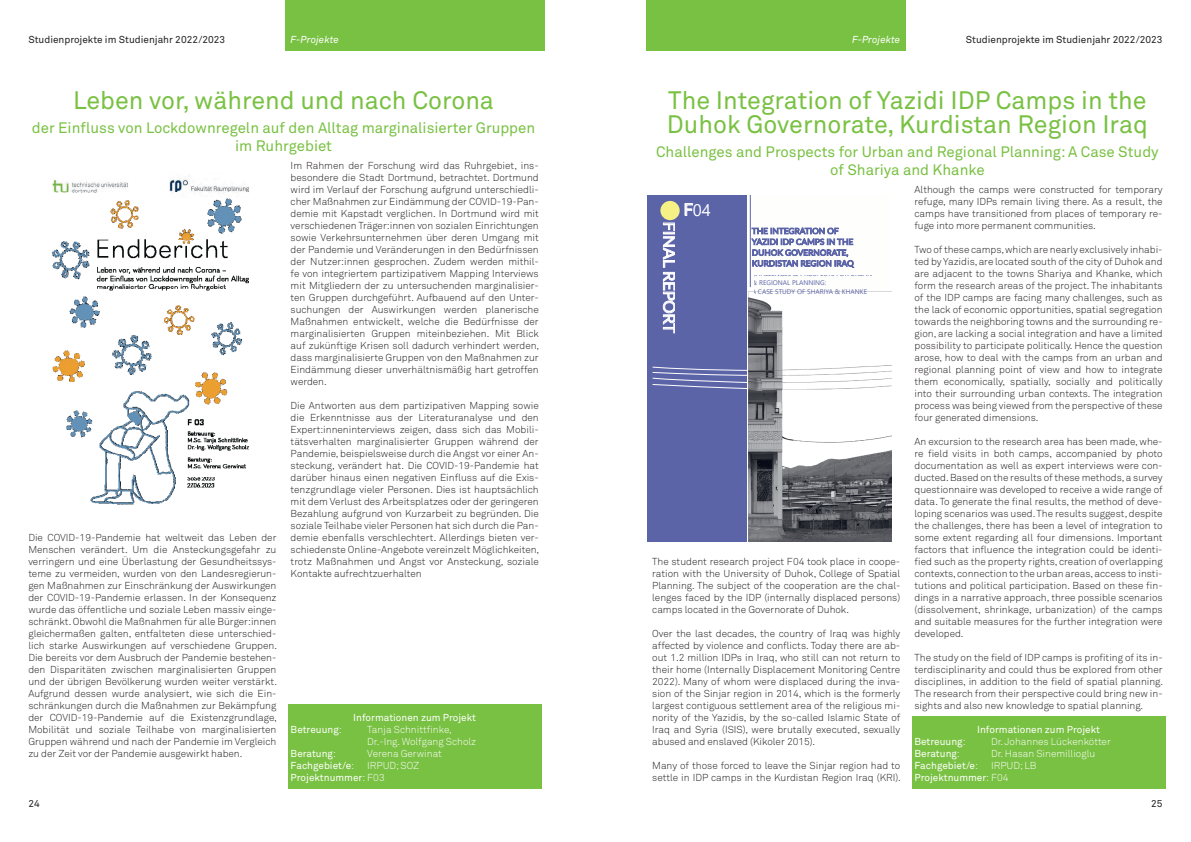
<style>
.page{position:relative;width:1191px;height:842px;background:#fff}
.page>*{position:absolute;margin:0;border:0;box-sizing:border-box;transform-origin:0 0}
.t1{font:25px/24px "Akkurat Pro";color:#79c142}
.t2{font:16.7px "Segoe UI";color:#fff}
.t3{font:16.4px "Lato";letter-spacing:-.01em;color:#fff}
.t4{font:15px/18px "Akkurat Pro";color:#79c142;text-align:center}
.t5{font:300 10px/12px "Akkurat Pro";color:#231f20;text-align:justify}
.t6{font:10px/12px "Akkurat Pro";color:#fff}
.t7{font:300 10px/12px "Akkurat Pro";color:#fff}
.t8{font:10px "Akkurat Pro";color:#231f20}
.t9{font:italic 10px "Akkurat Pro";color:#fff}
.t10{font:8.1px/10.8px "Lato";color:#5c64a8}
.t11{font:6.7px/8.9px "Segoe UI";color:#5c64a8}
.s1{font-weight:300}
.s2{font-weight:400}
.s3{font-family:"Lato";font-size:16.4px}
</style>
<div class="page">
<div style="left:646px;top:0;width:260px;height:50px;background:#79c142"></div>
<div style="left:285px;top:0;width:259px;height:50px;background:#79c142"></div>
<div style="left:647px;top:195px;width:242px;height:346px;background:#5c64a8"></div>
<div style="left:747px;top:195px;width:142px;height:347px;background:#fefefc"></div>
<img style="left:749px;top:297px;width:142px;height:244px">
<hr style="left:750px;top:195px;width:1px;height:92px;background:#5c64a8">
<img style="left:755px;top:291px;width:121px;height:12px">
<svg style="left:652px;top:366px;width:95px;height:23px"></svg>
<div style="left:660px;top:201px;width:19px;height:19px;background:#f6f185;border-radius:50%"></div>
<div style="left:911px;top:717px;width:254px;height:24px;background:#79c142"></div>
<div style="left:911px;top:741px;width:254px;height:24px;background:#79c142"></div>
<div style="left:911px;top:765px;width:254px;height:24px;background:#79c142"></div>
<img style="left:51px;top:179px;width:198px;height:326px">
<div style="left:288px;top:705px;width:253px;height:24px;background:#79c142"></div>
<div style="left:288px;top:717px;width:253px;height:36px;background:#79c142"></div>
<div style="left:288px;top:753px;width:253px;height:24px;background:#79c142"></div>
<div style="left:288px;top:765px;width:253px;height:24px;background:#79c142"></div>
<p class="t8" style="left:28px;top:33px;width:198px">Studienprojekte im Studienjahr 2022/2023</p>
<p class="t9" style="left:291px;top:33px;width:50px">F-Projekte</p>
<p class="t9" style="left:852px;top:33px;width:50px">F-Projekte</p>
<p class="t8" style="left:965px;top:33px;width:198px">Studienprojekte im Studienjahr 2022/2023</p>
<h1 class="t1" style="left:73px;top:88px;width:422px">Leben vor, während und nach Corona</h1>
<h3 class="t4" style="left:32px;top:119px;width:505px">der Einfluss von Lockdownregeln auf den Alltag marginalisierter Gruppen im Ruhrgebiet</h3>
<p class="t5" style="left:28px;top:532px;width:250px">Die COVID-19-Pandemie hat weltweit das Leben der Menschen verändert. Um die Ansteckungsgefahr zu verringern und eine Überlastung der Gesundheitssys&shy;teme zu vermeiden, wurden von den Landesregierun&shy;gen Maßnahmen zur Einschränkung der Auswirkungen der COVID-19-Pandemie erlassen. In der Konsequenz wurde das öffentliche und soziale Leben massiv einge&shy;schränkt. Obwohl die Maßnahmen für alle Bürger:innen gleichermaßen galten, entfalteten diese unterschied&shy;lich starke Auswirkungen auf verschiedene Gruppen.<br>Die bereits vor dem Ausbruch der Pandemie bestehen&shy;den Disparitäten zwischen marginalisierten Gruppen und der übrigen Bevölkerung wurden weiter verstärkt.<br>Aufgrund dessen wurde analysiert, wie sich die Ein&shy;schränkungen durch die Maßnahmen zur Bekämpfung der COVID-19-Pandemie auf die Existenzgrundlage, Mobilität und soziale Teilhabe von marginalisierten Gruppen während und nach der Pandemie im Vergleich zu der Zeit vor der Pandemie ausgewirkt haben.</p>
<p class="t8" style="left:28px;top:798px;width:13px">24</p>
<p class="t5" style="left:291px;top:160px;width:250px">Im Rahmen der Forschung wird das Ruhrgebiet, ins&shy;besondere die Stadt Dortmund, betrachtet. Dortmund wird im Verlauf der Forschung aufgrund unterschiedli&shy;cher Maßnahmen zur Eindämmung der COVID-19-Pan&shy;demie mit Kapstadt verglichen. In Dortmund wird mit verschiedenen Träger:innen von sozialen Einrichtungen sowie Verkehrsunternehmen über deren Umgang mit der Pandemie und Veränderungen in den Bedürfnissen der Nutzer:innen gesprochen. Zudem werden mithil&shy;fe von integriertem partizipativem Mapping Interviews mit Mitgliedern der zu untersuchenden marginalisier&shy;ten Gruppen durchgeführt. Aufbauend auf den Unter&shy;suchungen der Auswirkungen werden planerische Maßnahmen entwickelt, welche die Bedürfnisse der marginalisierten Gruppen miteinbeziehen. Mit Blick auf zukünftige Krisen soll dadurch verhindert werden, dass marginalisierte Gruppen von den Maßnahmen zur Eindämmung dieser unverhältnismäßig hart getroffen werden.</p>
<p class="t5" style="left:291px;top:400px;width:250px">Die Antworten aus dem partizipativen Mapping sowie die Erkenntnisse aus der Literaturanalyse und den Expert:inneninterviews zeigen, dass sich das Mobili&shy;tätsverhalten marginalisierter Gruppen während der Pandemie, beispielsweise durch die Angst vor einer An&shy;steckung, verändert hat. Die COVID-19-Pandemie hat darüber hinaus einen negativen Einfluss auf die Exis&shy;tenzgrundlage vieler Personen. Dies ist hauptsächlich mit dem Verlust des Arbeitsplatzes oder der geringeren Bezahlung aufgrund von Kurzarbeit zu begründen. Die soziale Teilhabe vieler Personen hat sich durch die Pan&shy;demie ebenfalls verschlechtert. Allerdings bieten ver&shy;schiedenste Online-Angebote vereinzelt Möglichkeiten, trotz Maßnahmen und Angst vor Ansteckung, soziale Kontakte aufrechtzuerhalten</p>
<p class="t6" style="left:353px;top:712px;width:124px">Informationen zum Projekt</p>
<p class="t6" style="left:291px;top:724px;width:53px">Betreuung<span class="s1">:</span></p>
<p class="t7" style="left:367px;top:724px;width:110px">Tanja Schnittfinke,<br>Dr.-Ing. Wolfgang Scholz</p>
<p class="t6" style="left:291px;top:748px;width:47px">Beratung<span class="s1">:</span></p>
<p class="t7" style="left:367px;top:748px;width:76px">Verena Gerwinat</p>
<p class="t6" style="left:291px;top:760px;width:65px">Fachgebiet/e<span class="s1">:</span></p>
<p class="t7" style="left:291px;top:760px;width:130px;text-indent:77px">IRPUD; SOZ<br><span class="s2">Projektnummer</span>: F03</p>
<h1 class="t1" style="left:667px;top:88px;width:482px">The Integration of Yazidi IDP Camps in the<br>Duhok Governorate, Kurdistan Region Iraq</h1>
<h3 class="t4" style="left:656px;top:143px;width:504px">Challenges and Prospects for Urban and Regional Planning: A Case Study of Shariya and Khanke</h3>
<h3 class="t3" style="left:681px;top:221px;width:113px;rotate:90deg">FINAL REPORT</h3>
<h2 class="t2" style="left:683px;top:194px;width:29px"><span class="s3">F</span>04</h2>
<p class="t10" style="left:752px;top:225px;width:103px">THE INTEGRATION OF<br>YAZIDI IDP CAMPS IN THE<br>DUHOK GOVERNORATE,<br>KURDISTAN REGION IRAQ</p>
<p class="t11" style="left:752px;top:268px;width:122px">CHALLENGES &amp; PROSPECTS FOR URBAN &amp; REGIONAL PLANNING:<br>A CASE STUDY OF SHARIYA &amp; KHANKE</p>
<p class="t5" style="left:652px;top:556px;width:250px">The student research project F04 took place in coope&shy;ration with the University of Duhok, College of Spatial Planning. The subject of the cooperation are the chal&shy;lenges faced by the IDP (internally displaced persons) camps located in the Governorate of Duhok.</p>
<p class="t5" style="left:652px;top:628px;width:250px">Over the last decades, the country of Iraq was highly affected by violence and conflicts. Today there are ab&shy;out 1.2 million IDPs in Iraq, who still can not return to their home (Internally Displacement Monitoring Centre 2022). Many of whom were displaced during the inva&shy;sion of the Sinjar region in 2014, which is the formerly largest contiguous settlement area of the religious mi&shy;nority of the Yazidis, by the so-called Islamic State of Iraq and Syria (ISIS), were brutally executed, sexually abused and enslaved (Kikoler 2015).</p>
<p class="t5" style="left:652px;top:760px;width:250px">Many of those forced to leave the Sinjar region had to settle in IDP camps in the Kurdistan Region Iraq (KRI).</p>
<p class="t5" style="left:914px;top:184px;width:250px">Although the camps were constructed for temporary refuge, many IDPs remain living there. As a result, the camps have transitioned from places of temporary re&shy;fuge into more permanent communities.</p>
<p class="t5" style="left:914px;top:244px;width:250px">Two of these camps, which are nearly exclusively inhabi&shy;ted by Yazidis, are located south of the city of Duhok and are adjacent to the towns Shariya and Khanke, which form the research areas of the project. The inhabitants of the IDP camps are facing many challenges, such as the lack of economic opportunities, spatial segregation towards the neighboring towns and the surrounding re&shy;gion, are lacking a social integration and have a limited possibility to participate politically. Hence the question arose, how to deal with the camps from an urban and regional planning point of view and how to integrate them economically, spatially, socially and politically into their surrounding urban contexts. The integration process was being viewed from the perspective of these four generated dimensions.</p>
<p class="t5" style="left:914px;top:436px;width:250px">An excursion to the research area has been made, whe&shy;re field visits in both camps, accompanied by photo documentation as well as expert interviews were con&shy;ducted. Based on the results of these methods, a survey questionnaire was developed to receive a wide range of data. To generate the final results, the method of deve&shy;loping scenarios was used. The results suggest, despite the challenges, there has been a level of integration to some extent regarding all four dimensions. Important factors that influence the integration could be identi&shy;fied such as the property rights, creation of overlapping contexts, connection to the urban areas, access to insti&shy;tutions and political participation. Based on these fin&shy;dings in a narrative approach, three possible scenarios (dissolvement, shrinkage, urbanization) of the camps and suitable measures for the further integration were developed.</p>
<p class="t5" style="left:914px;top:652px;width:250px">The study on the field of IDP camps is profiting of its in&shy;terdisciplinarity and could thus be explored from other disciplines, in addition to the field of spatial planning.<br>The research from their perspective could bring new in&shy;sights and also new knowledge to spatial planning.</p>
<p class="t6" style="left:977px;top:724px;width:124px">Informationen zum Projekt</p>
<p class="t6" style="left:914px;top:736px;width:53px">Betreuung<span class="s1">:</span></p>
<p class="t7" style="left:991px;top:736px;width:121px">Dr. Johannes Lückenkötter</p>
<p class="t6" style="left:914px;top:748px;width:47px">Beratung<span class="s1">:</span></p>
<p class="t7" style="left:991px;top:748px;width:106px">Dr. Hasan Sinemillioglu</p>
<p class="t6" style="left:914px;top:760px;width:65px">Fachgebiet/e<span class="s1">:</span></p>
<p class="t6" style="left:914px;top:760px;width:124px;text-indent:77px"><span class="s1">IRPUD; LB<br></span>Projektnummer<span class="s1">: F04</span></p>
<p class="t8" style="left:1151px;top:798px;width:13px">25</p>
</div>
